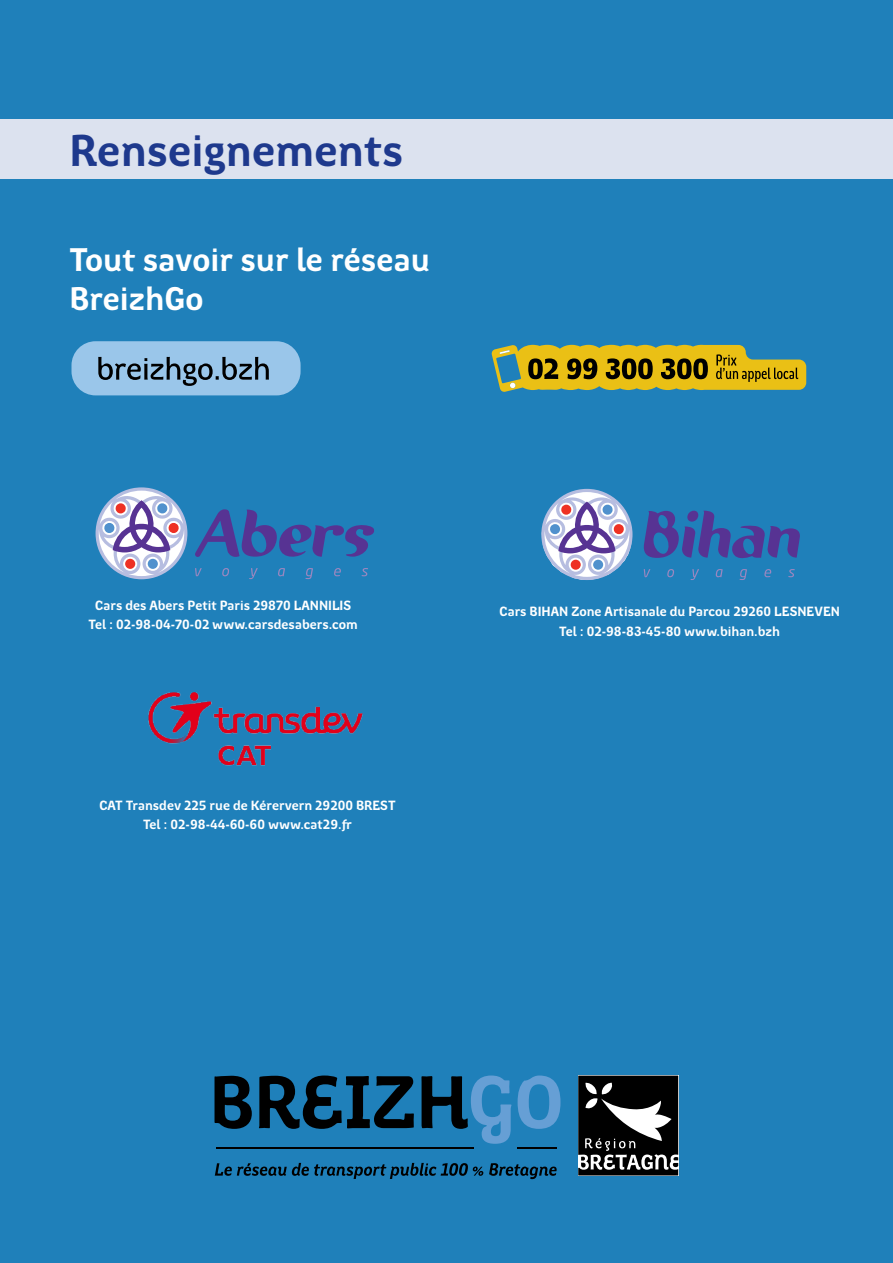
<style>
.page{position:relative;width:893px;height:1263px;background:#fff}
.page>*{position:absolute;margin:0;border:0;box-sizing:border-box;transform-origin:0 0}
.t1{font:700 45px "Region Bretagne New";color:#1e398d}
.t2{font:700 33px/39px "Region Bretagne New";color:#fff}
.t3{font:700 13.5px/19.5px "Region Bretagne New";color:#fff;text-align:center}
</style>
<div class="page">
<div style="left:0;top:118px;width:893px;height:61px;background:#dce2ef"></div>
<div style="left:0;top:0;width:893px;height:118px;background:#1f80ba"></div>
<div style="left:0;top:179px;width:893px;height:1084px;background:#1f80ba"></div>
<div style="left:71px;top:341px;width:230px;height:54px;background:#9ac6ea;border-radius:24px"></div>
<svg style="left:98px;top:357px;width:171px;height:29px"></svg>
<svg style="left:95px;top:487px;width:92px;height:92px"></svg>
<svg style="left:195px;top:509px;width:179px;height:48px"></svg>
<svg style="left:195px;top:568px;width:7px;height:8px"></svg>
<svg style="left:222px;top:568px;width:7px;height:8px"></svg>
<svg style="left:249px;top:568px;width:9px;height:11px"></svg>
<svg style="left:278px;top:568px;width:7px;height:8px"></svg>
<svg style="left:305px;top:568px;width:8px;height:11px"></svg>
<svg style="left:334px;top:568px;width:7px;height:8px"></svg>
<svg style="left:362px;top:568px;width:6px;height:8px"></svg>
<svg style="left:541px;top:489px;width:92px;height:91px"></svg>
<svg style="left:644px;top:511px;width:156px;height:48px"></svg>
<svg style="left:644px;top:569px;width:6px;height:8px"></svg>
<svg style="left:667px;top:569px;width:7px;height:8px"></svg>
<svg style="left:690px;top:569px;width:9px;height:11px"></svg>
<svg style="left:716px;top:569px;width:7px;height:8px"></svg>
<svg style="left:739px;top:569px;width:8px;height:11px"></svg>
<svg style="left:764px;top:569px;width:7px;height:8px"></svg>
<svg style="left:788px;top:569px;width:7px;height:8px"></svg>
<img style="left:149px;top:692px;width:213px;height:74px">
<svg style="left:215px;top:1076px;width:37px;height:53px"></svg>
<svg style="left:259px;top:1075px;width:155px;height:54px"></svg>
<svg style="left:421px;top:1075px;width:90px;height:69px"></svg>
<svg style="left:518px;top:1075px;width:42px;height:54px"></svg>
<hr style="left:216px;top:1147px;width:258px;height:2px;background:#000">
<hr style="left:517px;top:1147px;width:40px;height:2px;background:#000">
<svg style="left:215px;top:1163px;width:268px;height:16px"></svg>
<svg style="left:489px;top:1163px;width:68px;height:16px"></svg>
<svg style="left:578px;top:1075px;width:100px;height:100px;background:#3d3d3d"></svg>
<svg style="left:492px;top:345px;width:314px;height:47px"></svg>
<h1 class="t1" style="left:69px;top:126px;width:335px">Renseignements</h1>
<h2 class="t2" style="left:69px;top:241px;width:362px">Tout savoir sur le réseau<br>BreizhGo</h2>
<p class="t3" style="left:89px;top:596px;width:271px">Cars des Abers Petit Paris 29870 LANNILIS<br>Tel : 02-98-04-70-02 www.carsdesabers.com</p>
<p class="t3" style="left:499px;top:602px;width:342px">Cars BIHAN Zone Artisanale du Parcou 29260 LESNEVEN<br>Tel : 02-98-83-45-80 www.bihan.bzh</p>
<p class="t3" style="left:99px;top:796px;width:298px">CAT Transdev 225 rue de Kérervern 29200 BREST<br>Tel : 02-98-44-60-60 www.cat29.fr</p>
</div>
